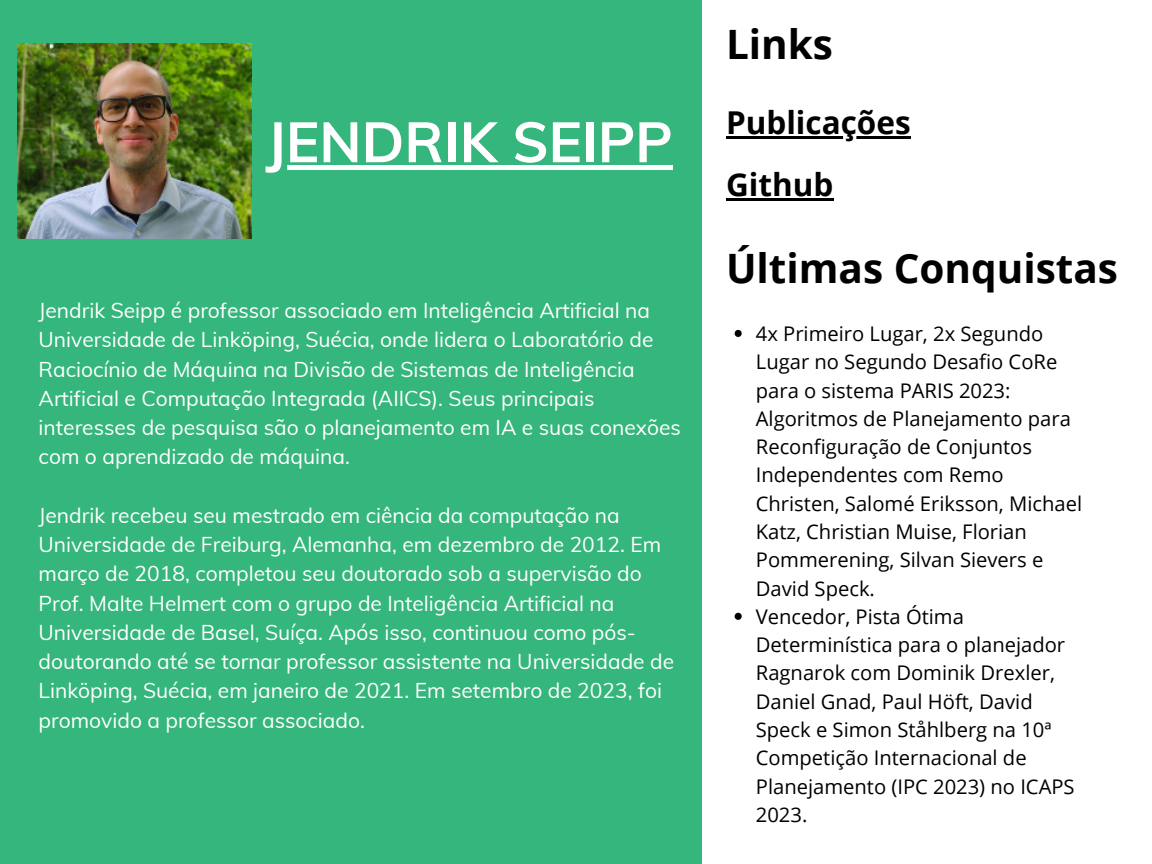
<style>
.page{position:relative;width:1152px;height:864px;background:#fff}
.page>*{position:absolute;margin:0;border:0;box-sizing:border-box;transform-origin:0 0}
.t1{font:700 56.1px "Muli";color:#fff}
.t2{font:700 40.5px "Open Sans";color:#000}
.t3{font:700 31.5px "Open Sans";color:#000}
.t4{font:21px/29.2px "Muli";color:#fff}
.t5{font:20.25px/28.3px "Open Sans";color:#000}
</style>
<div class="page">
<div style="left:0;top:0;width:701px;height:864px;background:#34b67c"></div>
<img style="left:18px;top:44px;width:234px;height:195px">
<hr style="left:266px;top:166px;width:407px;height:4px;background:#fff">
<hr style="left:726px;top:136px;width:185px;height:2px;background:#000">
<hr style="left:726px;top:198px;width:107px;height:2px;background:#000">
<svg style="left:735px;top:330px;width:7px;height:7px"></svg>
<svg style="left:735px;top:613px;width:7px;height:7px"></svg>
<p class="t1" style="left:266px;top:106px;width:408px">JENDRIK SEIPP</p>
<p class="t4" style="left:39px;top:296px;width:644px">Jendrik Seipp é professor associado em Inteligência Artificial na Universidade de Linköping, Suécia, onde lidera o Laboratório de Raciocínio de Máquina na Divisão de Sistemas de Inteligência Artificial e Computação Integrada (AIICS). Seus principais interesses de pesquisa são o planejamento em IA e suas conexões com o aprendizado de máquina.</p>
<h1 class="t4" style="left:39px;top:500px;width:637px">Jendrik recebeu seu mestrado em ciência da computação na Universidade de Freiburg, Alemanha, em dezembro de 2012. Em março de 2018, completou seu doutorado sob a supervisão do Prof. Malte Helmert com o grupo de Inteligência Artificial na Universidade de Basel, Suíça. Após isso, continuou como pós&shy;doutorando até se tornar professor assistente na Universidade de Linköping, Suécia, em janeiro de 2021. Em setembro de 2023, foi promovido a professor associado.</h1>
<p class="t2" style="left:726px;top:15px;width:109px">Links</p>
<h2 class="t3" style="left:726px;top:100px;width:186px">Publicações</h2>
<h3 class="t3" style="left:726px;top:162px;width:109px">Github</h3>
<h3 class="t2" style="left:726px;top:240px;width:393px">Últimas Conquistas</h3>
<h2 class="t5" style="left:756px;top:319px;width:328px">4x Primeiro Lugar, 2x Segundo<br>Lugar no Segundo Desafio CoRe para o sistema PARIS 2023:<br>Algoritmos de Planejamento para<br>Reconfiguração de Conjuntos<br>Independentes com Remo<br>Christen, Salomé Eriksson, Michael<br>Katz, Christian Muise, Florian<br>Pommerening, Silvan Sievers e<br>David Speck.</h2>
<p class="t5" style="left:756px;top:602px;width:320px">Vencedor, Pista Ótima<br>Determinística para o planejador<br>Ragnarok com Dominik Drexler,<br>Daniel Gnad, Paul Höft, David<br>Speck e Simon Ståhlberg na 10ª<br>Competição Internacional de<br>Planejamento (IPC 2023) no ICAPS<br>2023.</p>
</div>
